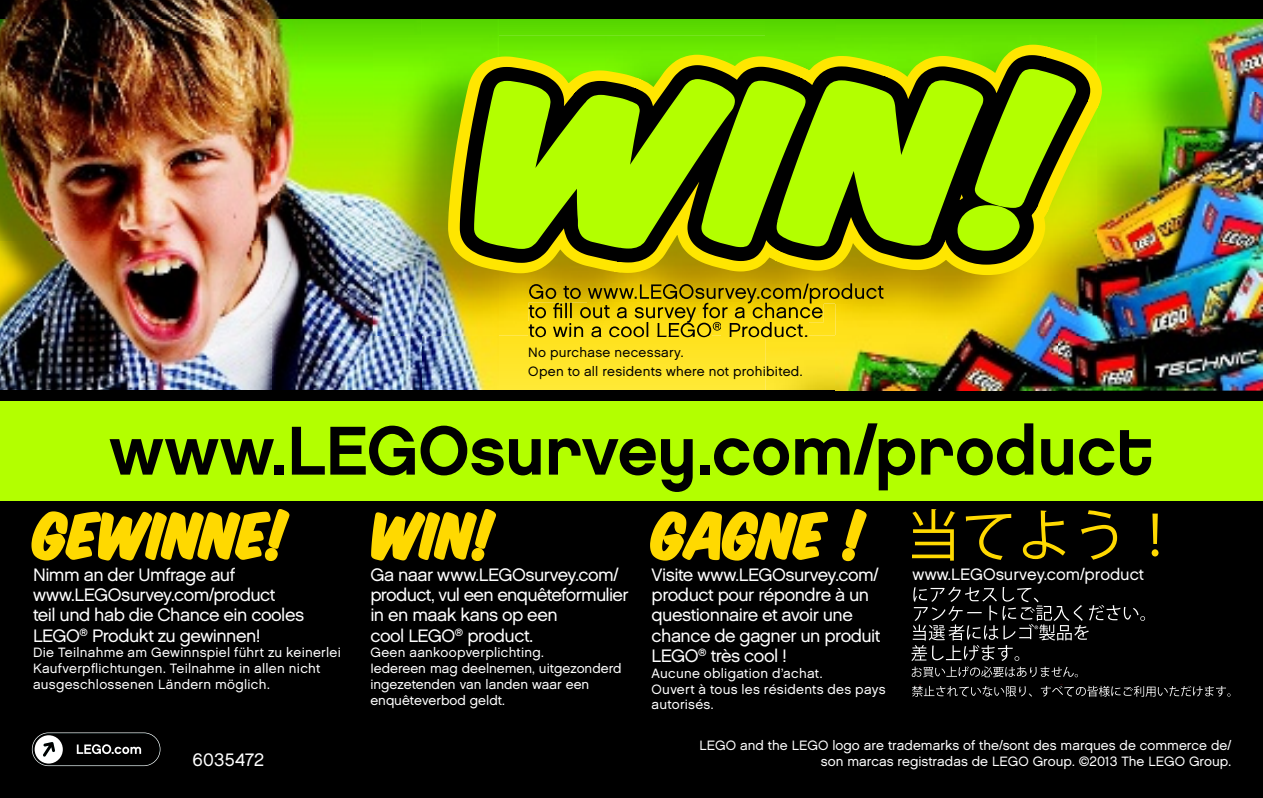
<style>
.page{position:relative;width:1263px;height:798px;background:#fff}
.page>*{position:absolute;margin:0;border:0;box-sizing:border-box;transform-origin:0 0}
.t1{font:68.85px "Chalet New York Nineteen Eighty";color:#000}
.t2{font:51.3px "Komika Title Paint";color:#ffd900}
.t3{font:20.7px "Chalet London Nineteen Sixty";letter-spacing:.005em;color:#000}
.t4{font:18px/20.2px "Chalet London Nineteen Sixty";letter-spacing:-.03em;color:#fff}
.t5{font:18px "LEGO Chalet 60";letter-spacing:.02em;color:#fff}
.t6{font:16.43px "Chalet London Nineteen Sixty";color:#fff}
.t7{font:13.5px/15.8px "Chalet London Nineteen Sixty";letter-spacing:.015em;color:#fff}
.t8{font:13.5px/16.2px "LEGO Chalet 60";color:#fff;text-align:right}
.t9{font:13.5px/19.3px "Chalet London Nineteen Sixty";letter-spacing:.02em;color:#000}
</style>
<div class="page">
<img style="left:0;top:19px;width:11px;height:371px">
<img style="left:0;top:0;width:11px;height:19px">
<div style="left:0;top:390px;width:1263px;height:407px;background:#000"></div>
<div style="left:0;top:401px;width:1263px;height:99px;background:#b3ff00"></div>
<svg style="left:912px;top:509px;width:43px;height:51px"></svg>
<svg style="left:966px;top:513px;width:45px;height:46px"></svg>
<svg style="left:1023px;top:510px;width:42px;height:49px"></svg>
<svg style="left:1081px;top:510px;width:36px;height:49px"></svg>
<svg style="left:1152px;top:513px;width:6px;height:43px"></svg>
<img style="left:11px;top:0;width:1252px;height:391px">
<img style="left:335px;top:0;width:897px;height:382px">
<svg style="left:474px;top:69px;width:602px;height:181px;background:#88b800"></svg>
<svg style="left:912px;top:685px;width:120px;height:11px"></svg>
<svg style="left:1041px;top:685px;width:189px;height:11px"></svg>
<svg style="left:912px;top:666px;width:166px;height:11px"></svg>
<svg style="left:911px;top:586px;width:234px;height:74px"></svg>
<div style="left:35px;top:735px;width:28px;height:28px;background:#fff;border-radius:50%"></div>
<svg style="left:77px;top:744px;width:64px;height:10px"></svg>
<svg style="left:43px;top:742px;width:12px;height:14px"></svg>
<p class="t3" style="left:528px;top:317px;width:281px">to win a cool LEGO<sup>®</sup> Product.</p>
<p class="t9" style="left:528px;top:342px;width:276px">No purchase necessary.<br>Open to all residents where not prohibited.</p>
<h1 class="t1" style="left:109px;top:408px;width:1046px">www.LEGOsurvey.com/product</h1>
<h2 class="t2" style="left:33px;top:511px;width:255px">GEWINNE!</h2>
<p class="t4" style="left:33px;top:564px;width:273px">Nimm an der Umfrage auf www.LEGOsurvey.com/product<br>teil und hab die Chance ein cooles<br>LEGO<sup>®</sup> Produkt zu gewinnen!</p>
<p class="t7" style="left:33px;top:644px;width:309px">Die Teilnahme am Gewinnspiel führt zu keinerlei<br>Kaufverpflichtungen. Teilnahme in allen nicht ausgeschlossenen Ländern möglich.</p>
<p class="t5" style="left:192px;top:748px;width:73px">6035472</p>
<h2 class="t2" style="left:370px;top:511px;width:125px">WIN!</h2>
<p class="t4" style="left:370px;top:564px;width:260px">Ga naar www.LEGOsurvey.com/ product, vul een enquêteformulier in en maak kans op een<br>cool LEGO<sup>®</sup> product.</p>
<p class="t7" style="left:370px;top:644px;width:253px">Geen aankoopverplichting.<br>Iedereen mag deelnemen, uitgezonderd ingezetenden van landen waar een enquêteverbod geldt.</p>
<h2 class="t2" style="left:652px;top:511px;width:214px">GAGNE !</h2>
<p class="t4" style="left:652px;top:564px;width:230px">Visite www.LEGOsurvey.com/ product pour répondre à un questionnaire et avoir une chance de gagner un produit<br>LEGO<sup>®</sup> très cool !</p>
<p class="t7" style="left:652px;top:665px;width:235px">Aucune obligation d’achat.<br>Ouvert à tous les résidents des pays autorisés.</p>
<p class="t6" style="left:912px;top:564px;width:233px">www.LEGOsurvey.com/product</p>
<p class="t8" style="left:699px;top:736px;width:533px">LEGO and the LEGO logo are trademarks of the/sont des marques de commerce de/ son marcas registradas de LEGO Group. ©2013 The LEGO Group.</p>
</div>
